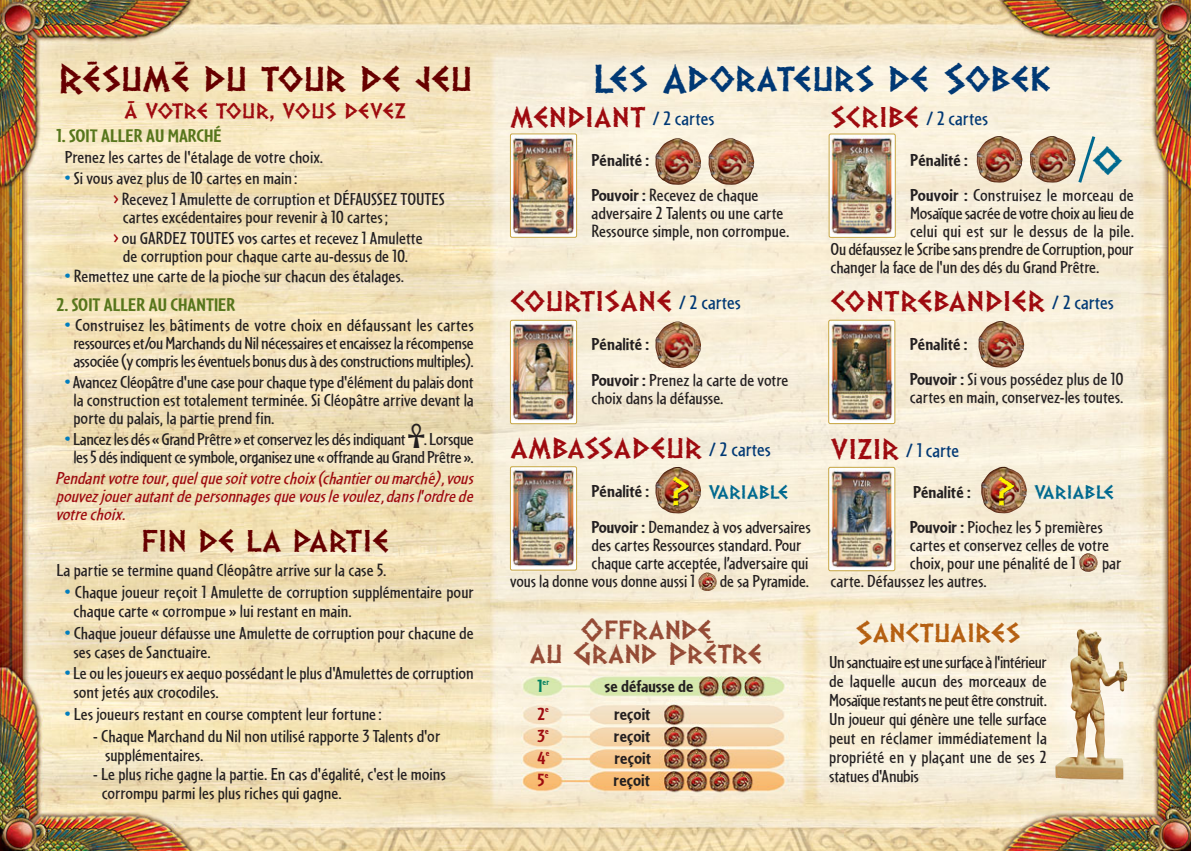
<style>
.page{position:relative;width:1191px;height:851px;background:#fff}
.page>*{position:absolute;margin:0;border:0;box-sizing:border-box;transform-origin:0 0}
.t1{font:34px "Dalek";color:#003874;scale:1.15 1}
.t2{font:34px "Dalek";color:#670000;scale:1.15 1}
.t3{font:32.6px "Dalek";color:#00698f;scale:1.15 1}
.t4{font:26px/24px "Dalek";color:#954b36;text-align:center;scale:1.15 1}
.t5{font:26px "Dalek";color:#670000;scale:1.15 1}
.t6{font:26px "Dalek";color:#b56012;scale:1.15 1}
.t7{font:24px "Dalek";color:#9e0a0f;scale:1.15 1}
.t8{font:24px "Dalek";color:#670000;scale:1.15 1}
.t9{font:20px "Cafeteria";color:#003874;scale:1.15 1}
.t10{font:700 19px "Cafeteria";color:#57761c;scale:1.15 1}
.t11{font:18px/19px "Cafeteria";color:#231f20;scale:1.15 1}
.t12{font:18px/18px "Cafeteria";letter-spacing:-.02em;color:#231f20;text-align:center;scale:1.15 1}
.t13{font:italic 18px/18px "Cafeteria";color:#9e0a0f;text-align:justify;scale:1.15 1}
.t14{font:18px "Cafeteria";color:#231f20;scale:1.13 1}
.t15{font:700 18px/35px "Cafeteria";color:#231f20;scale:1.15 1}
.t16{font:18px "Dalek";color:#9e0a0f;scale:1.15 1}
.t17{font:700 18px "Cafeteria";color:#9e0a0f;scale:1.15 1}
.t18{font:18px "Dalek";color:#954b36;scale:1.15 1}
.t19{font:16px "Dalek";color:#00698f;scale:1.15 1}
.t20{font:16px "Dalek";color:#9e0a0f;scale:1.15 1}
.t21{font:700 9px "Cafeteria";color:#00805f;scale:1.15 1}
.s1{color:#007dbd}
.s2{color:#9e0a0f}
.s3{font-family:"Dalek";font-size:24px;color:#9e0a0f}
.s4{font-weight:700}
.s5{font-weight:400}
.s6{font-family:"Pegypta";font-size:30px}
.s7{font-size:32.6px;color:#231f20}
.s8{font-size:18px}
</style>
<div class="page">
<img style="left:0;top:0;width:1190px;height:850px">
<img style="left:511px;top:135px;width:65px;height:101px;border-radius:2px">
<div style="left:510px;top:133px;width:67px;height:105px;border:2px solid #c7a644;border-radius:2px"></div>
<img style="left:829px;top:135px;width:66px;height:101px;border-radius:2px">
<div style="left:828px;top:133px;width:67px;height:105px;border:2px solid #c7a644;border-radius:2px"></div>
<img style="left:511px;top:321px;width:65px;height:101px;border-radius:2px">
<div style="left:510px;top:320px;width:67px;height:104px;border:2px solid #c7a644;border-radius:2px"></div>
<img style="left:829px;top:321px;width:65px;height:101px;border-radius:2px">
<div style="left:828px;top:319px;width:67px;height:105px;border:2px solid #c7a644;border-radius:2px"></div>
<img style="left:829px;top:468px;width:65px;height:101px;border-radius:2px">
<div style="left:828px;top:467px;width:67px;height:104px;border:2px solid #c7a644;border-radius:2px"></div>
<img style="left:511px;top:468px;width:65px;height:101px;border-radius:2px">
<div style="left:510px;top:466px;width:67px;height:104px;border:2px solid #c7a644;border-radius:2px"></div>
<img style="left:655px;top:138px;width:46px;height:47px">
<img style="left:708px;top:138px;width:46px;height:47px">
<img style="left:976px;top:135px;width:46px;height:48px">
<img style="left:1029px;top:135px;width:46px;height:48px">
<img style="left:978px;top:320px;width:46px;height:48px">
<img style="left:698px;top:572px;width:19px;height:19px">
<img style="left:1079px;top:553px;width:18px;height:18px">
<img style="left:655px;top:321px;width:46px;height:47px">
<img style="left:655px;top:466px;width:46px;height:47px">
<svg style="left:1076px;top:133px;width:21px;height:53px"></svg>
<img style="left:981px;top:466px;width:45px;height:47px">
<img style="left:1055px;top:628px;width:72px;height:151px">
<h3 class="t8" style="left:87px;top:54px;width:11px">-</h3>
<h3 class="t8" style="left:175px;top:54px;width:11px">-</h3>
<h1 class="t1" style="left:593px;top:66px;width:400px">Les Adorateurs de Sobek</h1>
<h1 class="t2" style="left:58px;top:66px;width:362px">Resume du tour de jeu</h1>
<p class="t16" style="left:124px;top:104px;width:247px">A VOTRE TOUR, VOUS DEVEZ</p>
<p class="t10" style="left:56px;top:129px;width:145px">1. SOIT ALLER AU MARCHÉ</p>
<p class="t11" style="left:65px;top:149px;width:226px">Prenez les cartes de l'étalage de votre choix.</p>
<p class="t11" style="left:113px;top:169px;width:290px;line-height:20.8px;text-indent:-48px"><span class="s1">•</span> Si vous avez plus de 10 cartes en main:<br><span class="s2">&gt;</span> Recevez 1 Amulette de corruption et DÉFAUSSEZ TOUTES</p>
<p class="t11" style="left:113px;top:208px;width:271px;line-height:20.8px;text-indent:10px">cartes excédentaires pour revenir à 10 cartes;<br><span class="s2">&gt;</span> ou GARDEZ TOUTES vos cartes et recevez 1 Amulette</p>
<p class="t11" style="left:123px;top:248px;width:249px">de corruption pour chaque carte au-dessus de 10.</p>
<p class="t11" style="left:65px;top:268px;width:296px"><span class="s1">•</span> Remettez une carte de la pioche sur chacun des étalages.</p>
<p class="t10" style="left:56px;top:298px;width:157px">2. SOIT ALLER AU CHANTIER</p>
<p class="t11" style="left:65px;top:318px;width:357px;line-height:18px;text-align:center"><span class="s1">•</span> Construisez les bâtiments de votre choix en défaussant les cartes ressources et/ou Marchands du Nil nécessaires et encaissez la récompense associée (y compris les éventuels bonus dus à des constructions multiples).</p>
<p class="t11" style="left:73px;top:375px;width:350px;line-height:18px;text-align:justify;text-indent:-9px"><span class="s1">•</span>Avancez Cléopâtre d'une case pour chaque type d'élément du palais dont la construction est totalement terminée. Si Cléopâtre arrive devant la porte du palais, la partie prend fin.</p>
<p class="t20" style="left:128px;top:96px;width:8px">-</p>
<p class="t9" style="left:830px;top:112px;width:138px"><span class="s3">SCRIBE</span> / 2 cartes</p>
<p class="t11" style="left:910px;top:144px;width:196px;line-height:35px"><span class="s4">Pénalité :<br>Pouvoir :</span> Construisez le morceau de</p>
<p class="t12" style="left:910px;top:205px;width:196px">Mosaïque sacrée de votre choix au lieu de</p>
<p class="t11" style="left:910px;top:223px;width:196px">celui qui est sur le dessus de la pile.</p>
<p class="t11" style="left:830px;top:241px;width:265px">Ou défaussez le Scribe sans prendre de Corruption, pour</p>
<p class="t11" style="left:830px;top:259px;width:235px">changer la face de l'un des dés du Grand Prêtre.</p>
<h3 class="t7" style="left:830px;top:292px;width:248px">CONTREBANDIER <sup>/</sup> <sup>2</sup> <sup>cartes</sup></h3>
<p class="t11" style="left:910px;top:328px;width:187px;line-height:35px"><span class="s4">Pénalité :<br>Pouvoir :</span> Si vous possédez plus de 10</p>
<p class="t11" style="left:910px;top:389px;width:187px">cartes en main, conservez-les toutes.</p>
<p class="t9" style="left:830px;top:443px;width:113px"><span class="s3">VIZIR</span> / 1 carte</p>
<p class="t11" style="left:910px;top:475px;width:169px;line-height:35px"><span class="s4">Pénalité :<br>Pouvoir :</span> Piochez les 5 premières</p>
<p class="t11" style="left:910px;top:537px;width:175px;line-height:18px">cartes et conservez celles de votre choix, pour une pénalité de 1</p>
<h3 class="t7" style="left:510px;top:108px;width:179px">MENDIANT <sup>/</sup> <sup>2</sup> <sup>cartes</sup></h3>
<p class="t15" style="left:591px;top:144px;width:147px">Pénalité :<br>Pouvoir : <span class="s5">Recevez de chaque</span></p>
<p class="t11" style="left:591px;top:205px;width:173px;line-height:18px">adversaire 2 Talents ou une carte<br>Ressource simple, non corrompue.</p>
<h2 class="t3" style="left:1092px;top:149px;width:28px">0</h2>
<h3 class="t7" style="left:510px;top:292px;width:202px">COURTISANE <sup>/</sup> <sup>2</sup> <sup>cartes</sup></h3>
<p class="t11" style="left:591px;top:327px;width:173px;line-height:36px"><span class="s4">Pénalité :<br>Pouvoir :</span> Prenez la carte de votre</p>
<p class="t11" style="left:591px;top:390px;width:116px">choix dans la défausse.</p>
<h3 class="t7" style="left:510px;top:439px;width:228px">AMBASSADEUR <sup>/</sup> <sup>2</sup> <sup>cartes</sup></h3>
<p class="t11" style="left:591px;top:475px;width:192px;line-height:36px"><span class="s4">Pénalité :<br>Pouvoir :</span> Demandez à vos adversaires</p>
<p class="t11" style="left:591px;top:537px;width:184px">des cartes Ressources standard. Pour</p>
<p class="t14" style="left:591px;top:557px;width:193px">chaque carte acceptée, l’adversaire qui</p>
<p class="t14" style="left:510px;top:575px;width:165px">vous la donne vous donne aussi 1</p>
<p class="t14" style="left:720px;top:575px;width:80px">de sa Pyramide.</p>
<p class="t12" style="left:65px;top:431px;width:357px"><span class="s1">•</span>Lancez les dés « Grand Prêtre » et conservez les dés indiquant <span class="s6">T</span>. Lorsque les 5 dés indiquent ce symbole, organisez une « offrande au Grand Prêtre ».</p>
<p class="t13" style="left:56px;top:470px;width:364px">Pendant votre tour, quel que soit votre choix (chantier ou marché), vous pouvez jouer autant de personnages que vous le voulez, dans l'ordre de votre choix.</p>
<h3 class="t5" style="left:141px;top:530px;width:218px">FIN DE LA PARTIE</h3>
<p class="t11" style="left:56px;top:562px;width:288px">La partie se termine quand Cléopâtre arrive sur la case 5.</p>
<p class="t11" style="left:73px;top:583px;width:350px;text-indent:-9px"><span class="s1">•</span> Chaque joueur reçoit 1 Amulette de corruption supplémentaire pour chaque carte « corrompue » lui restant en main.</p>
<p class="t11" style="left:73px;top:624px;width:350px;text-indent:-9px"><span class="s1">•</span>Chaque joueur défausse une Amulette de corruption pour chacune de ses cases de Sanctuaire.</p>
<p class="t11" style="left:73px;top:665px;width:350px;text-indent:-9px"><span class="s1">•</span>Le ou les joueurs ex aequo possédant le plus d'Amulettes de corruption sont jetés aux crocodiles.</p>
<p class="t11" style="left:65px;top:706px;width:277px"><span class="s1">•</span> Les joueurs restant en course comptent leur fortune:</p>
<p class="t11" style="left:105px;top:728px;width:293px;text-indent:-12px">- Chaque Marchand du Nil non utilisé rapporte 3 Talents d'or supplémentaires.</p>
<p class="t11" style="left:102px;top:766px;width:301px;text-indent:-9px">- Le plus riche gagne la partie. En cas d'égalité, c'est le moins corrompu parmi les plus riches qui gagne.</p>
<p class="t19" style="left:671px;top:486px;width:103px"><span class="s7">?</span> VARIABLE</p>
<p class="t19" style="left:997px;top:485px;width:103px"><span class="s7">?</span> VARIABLE</p>
<p class="t11" style="left:1102px;top:554px;width:18px">par</p>
<p class="t11" style="left:830px;top:572px;width:137px">carte. Défaussez les autres.</p>
<h3 class="t4" style="left:530px;top:624px;width:204px">Offrande<br>au Grand Pretre</h3>
<p class="t21" style="left:537px;top:678px;width:12px"><span class="s8">1</span>er</p>
<p class="t15" style="left:604px;top:670px;width:79px">se défausse de</p>
<p class="t17" style="left:537px;top:707px;width:11px">2<sup>e</sup></p>
<p class="t15" style="left:614px;top:698px;width:33px">reçoit</p>
<p class="t17" style="left:537px;top:729px;width:11px">3<sup>e</sup></p>
<p class="t15" style="left:614px;top:720px;width:33px">reçoit</p>
<p class="t17" style="left:537px;top:751px;width:12px">4<sup>e</sup></p>
<p class="t15" style="left:614px;top:742px;width:33px">reçoit</p>
<p class="t17" style="left:537px;top:773px;width:11px">5<sup>e</sup></p>
<p class="t15" style="left:613px;top:764px;width:33px">reçoit</p>
<h3 class="t6" style="left:855px;top:623px;width:145px">Sanctuaires</h3>
<p class="t11" style="left:829px;top:654px;width:191px;text-align:justify">Un sanctuaire est une surface à l'intérieur de laquelle aucun des morceaux de Mosaïque restants ne peut être construit.<br>Un joueur qui génère une telle surface peut en réclamer immédiatement la propriété en y plaçant une de ses 2 statues d'Anubis</p>
<p class="t18" style="left:706px;top:635px;width:8px">-</p>
</div>
